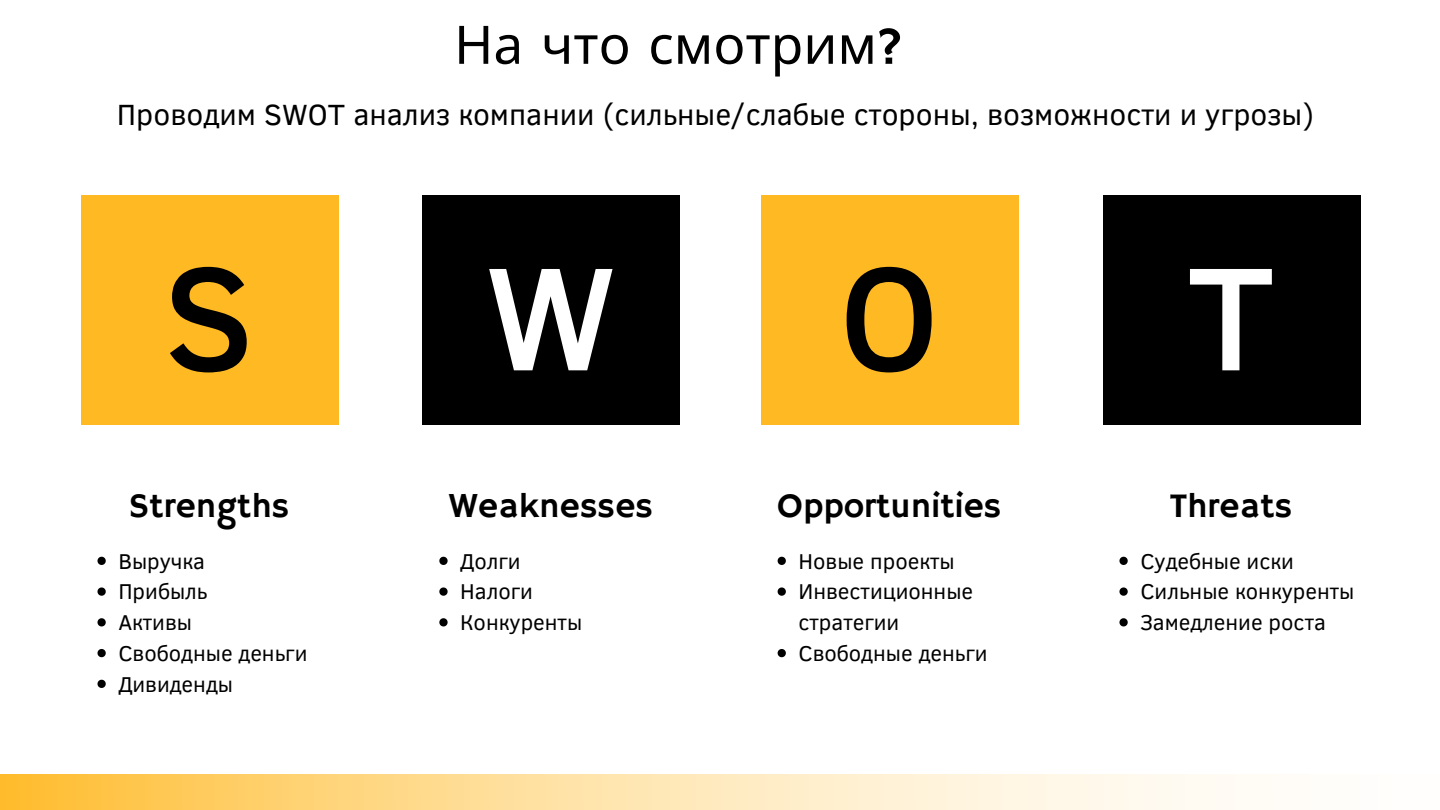
<style>
.page{position:relative;width:1440px;height:810px;background:#fff}
.page>*{position:absolute;margin:0;border:0;box-sizing:border-box;transform-origin:0 0}
.t1{font:500 150px "Clear Sans";color:#000}
.t2{font:500 150px "Clear Sans";color:#fff}
.t3{font:53.1px "Noto Sans";color:#000}
.t4{font:35px "Hammersmith One";color:#000}
.t5{font:30px "Clear Sans";color:#000}
.t6{font:22px/30.8px "Clear Sans";color:#000}
.s1{font-family:"Hammersmith One"}
</style>
<div class="page">
<div style="left:81px;top:195px;width:257px;height:230px;background:#ffb923"></div>
<div style="left:423px;top:195px;width:257px;height:230px;background:#000"></div>
<div style="left:761px;top:195px;width:257px;height:230px;background:#ffb923"></div>
<div style="left:1103px;top:195px;width:257px;height:230px;background:#000"></div>
<svg style="left:0;top:774px;width:1235px;height:36px;background:#ffe1a5"></svg>
<svg style="left:98px;top:557px;width:8px;height:8px"></svg>
<svg style="left:98px;top:587px;width:8px;height:9px"></svg>
<svg style="left:98px;top:618px;width:8px;height:8px"></svg>
<svg style="left:98px;top:649px;width:8px;height:8px"></svg>
<svg style="left:98px;top:680px;width:8px;height:8px"></svg>
<svg style="left:439px;top:557px;width:9px;height:8px"></svg>
<svg style="left:439px;top:587px;width:9px;height:9px"></svg>
<svg style="left:439px;top:618px;width:9px;height:8px"></svg>
<svg style="left:778px;top:557px;width:8px;height:8px"></svg>
<svg style="left:778px;top:587px;width:8px;height:9px"></svg>
<svg style="left:778px;top:649px;width:8px;height:8px"></svg>
<svg style="left:1119px;top:557px;width:9px;height:8px"></svg>
<svg style="left:1119px;top:587px;width:9px;height:9px"></svg>
<svg style="left:1119px;top:618px;width:9px;height:8px"></svg>
<p class="t3" style="left:454px;top:7px;width:451px">На что смотрим<span class="s1">?</span></p>
<p class="t5" style="left:117px;top:92px;width:1199px">Проводим SWOT анализ компании (сильные/слабые стороны, возможности и угрозы)</p>
<p class="t1" style="left:164px;top:209px;width:91px">S</p>
<p class="t2" style="left:485px;top:209px;width:133px">W</p>
<p class="t1" style="left:839px;top:209px;width:101px">O</p>
<p class="t2" style="left:1187px;top:209px;width:89px">T</p>
<p class="t4" style="left:129px;top:485px;width:162px">Strengths</p>
<p class="t6" style="left:118px;top:544px;width:88px">Выручка</p>
<p class="t6" style="left:118px;top:575px;width:91px">Прибыль</p>
<p class="t6" style="left:118px;top:606px;width:75px">Активы</p>
<p class="t6" style="left:118px;top:637px;width:191px">Свободные деньги</p>
<p class="t6" style="left:118px;top:667px;width:116px">Дивиденды</p>
<p class="t4" style="left:449px;top:485px;width:206px">Weaknesses</p>
<p class="t6" style="left:460px;top:544px;width:62px">Долги</p>
<p class="t6" style="left:460px;top:575px;width:74px">Налоги</p>
<p class="t6" style="left:460px;top:606px;width:124px">Конкуренты</p>
<p class="t4" style="left:777px;top:485px;width:226px">Opportunities</p>
<p class="t6" style="left:799px;top:544px;width:158px">Новые проекты</p>
<p class="t6" style="left:799px;top:575px;width:176px">Инвестиционные стратегии</p>
<p class="t6" style="left:799px;top:637px;width:191px">Свободные деньги</p>
<p class="t4" style="left:1170px;top:485px;width:124px">Threats</p>
<p class="t6" style="left:1140px;top:544px;width:155px">Судебные иски</p>
<p class="t6" style="left:1140px;top:575px;width:216px">Сильные конкуренты</p>
<p class="t6" style="left:1140px;top:606px;width:187px">Замедление роста</p>
</div>
